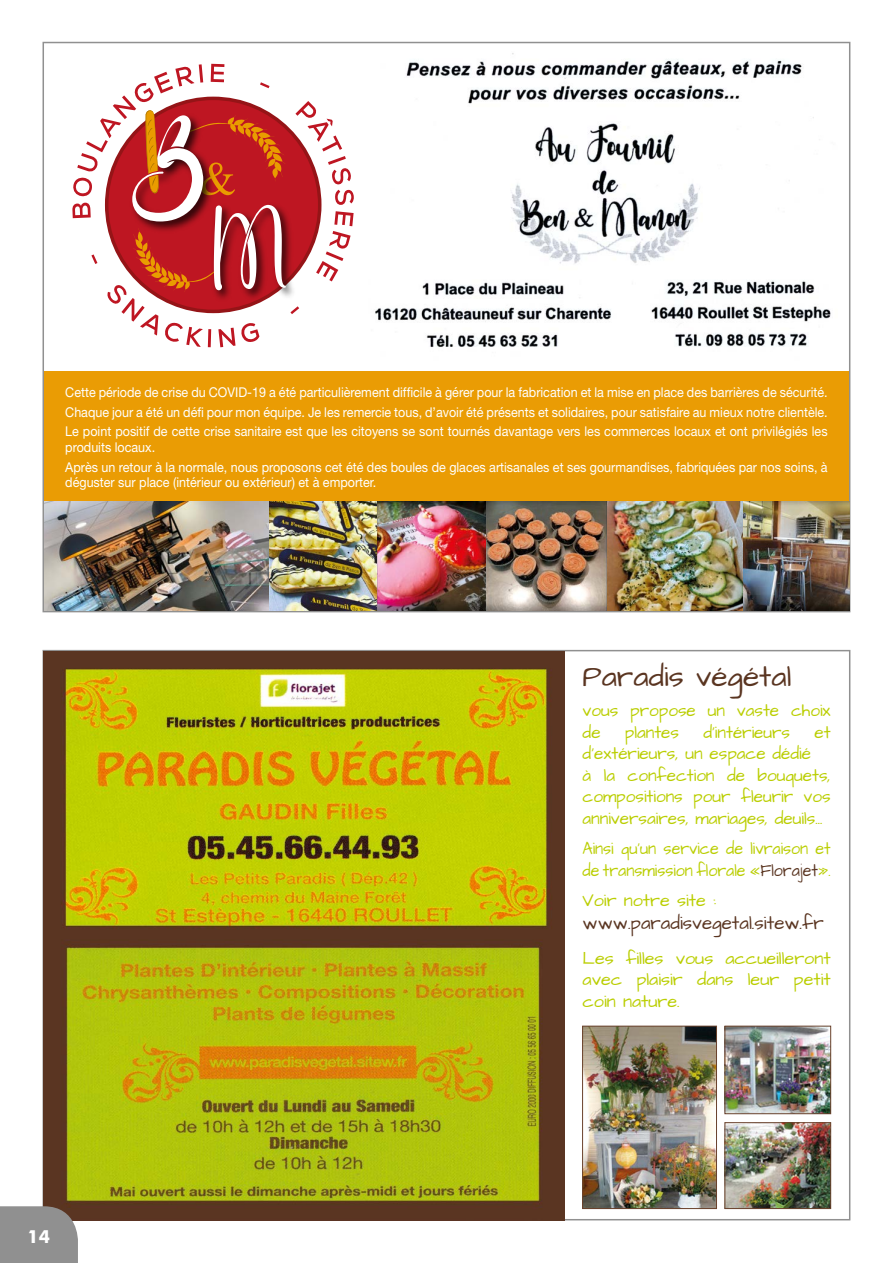
<style>
.page{position:relative;width:893px;height:1263px;background:#fff}
.page>*{position:absolute;margin:0;border:0;box-sizing:border-box;transform-origin:0 0}
.t1{font:30px "Architects Daughter";color:#5a3521}
.t2{font:19.5px "Architects Daughter";color:#5a3521;scale:.96 1}
.t3{font:18px/21.6px "Architects Daughter";color:#bace00;scale:.95 1}
.t4{font:18px/21.6px "Architects Daughter";color:#bace00;text-align:justify}
.t5{font:18px/21.6px "Architects Daughter";color:#bace00;scale:.89 1}
.t6{font:700 18px "Futura BT";color:#fff}
.t7{font:13.5px/19.8px "Helvetica Neue";color:#fff;text-align:justify;scale:.93 1}
.s1{color:#5a3521}
</style>
<div class="page">
<div style="left:43px;top:42px;width:807px;height:570px;background:#fff;border:2px solid #909090"></div>
<svg style="left:72px;top:64px;width:282px;height:283px"></svg>
<img style="left:375px;top:53px;width:456px;height:294px">
<div style="left:44px;top:372px;width:805px;height:130px;background:#ea9c04"></div>
<img style="left:44px;top:502px;width:225px;height:109px">
<img style="left:269px;top:502px;width:109px;height:109px">
<img style="left:378px;top:502px;width:108px;height:109px">
<img style="left:606px;top:502px;width:137px;height:109px">
<img style="left:486px;top:502px;width:120px;height:109px">
<img style="left:743px;top:502px;width:106px;height:109px">
<img style="left:44px;top:651px;width:520px;height:281px">
<img style="left:44px;top:932px;width:520px;height:288px">
<div style="left:0;top:1206px;width:78px;height:57px;background:#909090"></div>
<img style="left:584px;top:1028px;width:131px;height:179px">
<div style="left:582px;top:1026px;width:135px;height:183px;border:1px solid #6a422c"></div>
<img style="left:726px;top:1028px;width:103px;height:84px">
<div style="left:724px;top:1026px;width:107px;height:88px;border:1px solid #6a422c"></div>
<img style="left:726px;top:1124px;width:103px;height:83px">
<div style="left:724px;top:1122px;width:107px;height:87px;border:1px solid #6a422c"></div>
<p class="t7" style="left:65px;top:382px;width:821px">Cette période de crise du COVID-19 a été particulièrement difficile à gérer pour la fabrication et la mise en place des barrières de sécurité.<br>Chaque jour a été un défi pour mon équipe. Je les remercie tous, d’avoir été présents et solidaires, pour satisfaire au mieux notre clientèle.<br>Le point positif de cette crise sanitaire est que les citoyens se sont tournés davantage vers les commerces locaux et ont privilégiés les</p>
<p class="t7" style="left:65px;top:437px;width:821px">produits locaux.<br>Après un retour à la normale, nous proposons cet été des boules de glaces artisanales et ses gourmandises, fabriquées par nos soins, à</p>
<p class="t7" style="left:65px;top:472px;width:336px">déguster sur place (intérieur ou extérieur) et à emporter.</p>
<h1 class="t1" style="left:583px;top:656px;width:210px">Paradis végétal</h1>
<h3 class="t3" style="left:583px;top:700px;width:263px">vous propose un vaste choix de</h3>
<h3 class="t3" style="left:625px;top:722px;width:59px">plantes</h3>
<h3 class="t3" style="left:703px;top:722px;width:93px">d’intérieurs</h3>
<h3 class="t3" style="left:814px;top:722px;width:19px">et</h3>
<h3 class="t3" style="left:583px;top:743px;width:263px">d’extérieurs, un espace dédié<br>à la confection de bouquets, compositions pour fleurir vos anniversaires, mariages, deuils...</h3>
<h3 class="t5" style="left:583px;top:838px;width:280px">Ainsi qu’un service de livraison et de transmission florale «<span class="s1">Florajet</span>».</h3>
<h3 class="t4" style="left:583px;top:890px;width:135px">Voir notre site :</h3>
<h2 class="t2" style="left:583px;top:910px;width:253px">www.paradisvegetal.sitew.fr</h2>
<h3 class="t4" style="left:583px;top:948px;width:250px">Les filles vous accueilleront avec plaisir dans leur petit coin nature.</h3>
<h3 class="t6" style="left:28px;top:1226px;width:24px">14</h3>
</div>
